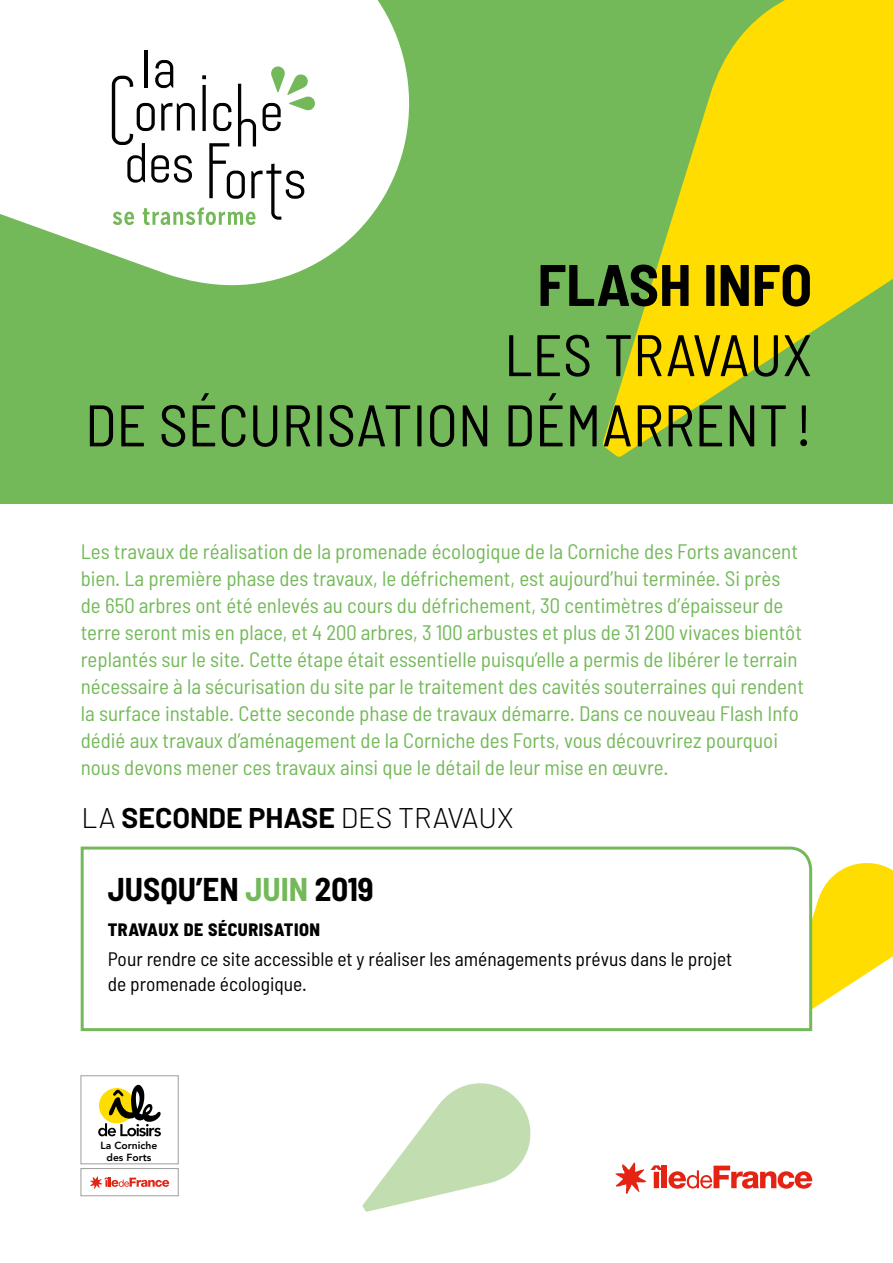
<style>
.page{position:relative;width:893px;height:1263px;background:#fff}
.page>*{position:absolute;margin:0;border:0;box-sizing:border-box;transform-origin:0 0}
.t1{font:semi-condensed 58.5px/70.2px "Barlow";color:#000;text-align:right}
.t2{font:700 semi-condensed 58.5px "Barlow";color:#000}
.t3{font:700 semi-condensed 33px "Barlow";color:#000}
.t4{font:300 28.5px "Barlow";color:#000}
.t5{font:semi-condensed 21px/27px "Barlow";color:#74b959}
.t6{font:semi-condensed 19.5px/25.5px "Barlow";color:#000}
.t7{font:800 semi-condensed 18px "Barlow";letter-spacing:.03em;color:#000}
.t8{font:800 10.35px/12.5px "Avenir";color:#000;text-align:center}
.s1{font-weight:700}
.s2{color:#74b959}
</style>
<div class="page">
<svg style="left:814px;top:863px;width:79px;height:145px"></svg>
<svg style="left:80px;top:846px;width:734px;height:186px"></svg>
<div style="left:0;top:0;width:893px;height:504px;background:#74b959"></div>
<svg style="left:603px;top:0;width:290px;height:457px;fill:#fd0"></svg>
<svg style="left:0;top:0;width:409px;height:285px;fill:#fff"></svg>
<hr style="left:144px;top:50px;width:4px;height:38px;background:#020203">
<svg style="left:112px;top:60px;width:203px;height:165px;background:#daded9"></svg>
<svg style="left:362px;top:1083px;width:169px;height:129px"></svg>
<svg style="left:615px;top:1162px;width:47px;height:32px"></svg>
<div style="left:662px;top:1165px;width:5px;height:23px;background:#e42313"></div>
<svg style="left:668px;top:1165px;width:144px;height:24px"></svg>
<div style="left:81px;top:1168px;width:97px;height:28px;background:#fff;border:1px solid #9d9d9c"></div>
<svg style="left:90px;top:1176px;width:79px;height:13px"></svg>
<svg style="left:98px;top:1084px;width:63px;height:52px"></svg>
<div style="left:81px;top:1075px;width:97px;height:89px;border:1px solid #9d9d9c"></div>
<h1 class="t2" style="left:537px;top:249px;width:276px">FLASH INFO</h1>
<h1 class="t1" style="left:85px;top:318px;width:729px">LES TRAVAUX<br>DE SÉCURISATION DÉMARRENT !</h1>
<p class="t5" style="left:81px;top:537px;width:725px">Les travaux de réalisation de la promenade écologique de la Corniche des Forts avancent bien. La première phase des travaux, le défrichement, est aujourd’hui terminée. Si près de 650 arbres ont été enlevés au cours du défrichement, 30 centimètres d’épaisseur de terre seront mis en place, et 4 200 arbres, 3 100 arbustes et plus de 31 200 vivaces bientôt replantés sur le site. Cette étape était essentielle puisqu’elle a permis de libérer le terrain nécessaire à la sécurisation du site par le traitement des cavités souterraines qui rendent la surface instable. Cette seconde phase de travaux démarre. Dans ce nouveau Flash Info dédié aux travaux d’aménagement de la Corniche des Forts, vous découvrirez pourquoi nous devons mener ces travaux ainsi que le détail de leur mise en œuvre.</p>
<h3 class="t4" style="left:81px;top:800px;width:434px">LA <span class="s1">SECONDE PHASE</span> DES TRAVAUX</h3>
<h2 class="t3" style="left:108px;top:868px;width:267px">JUSQU’EN <span class="s2">JUIN</span> 2019</h2>
<p class="t7" style="left:108px;top:918px;width:214px">TRAVAUX DE SÉCURISATION</p>
<p class="t6" style="left:108px;top:945px;width:626px">Pour rendre ce site accessible et y réaliser les aménagements prévus dans le projet de promenade écologique.</p>
<p class="t8" style="left:101px;top:1139px;width:58px">La Corniche des Forts</p>
</div>
